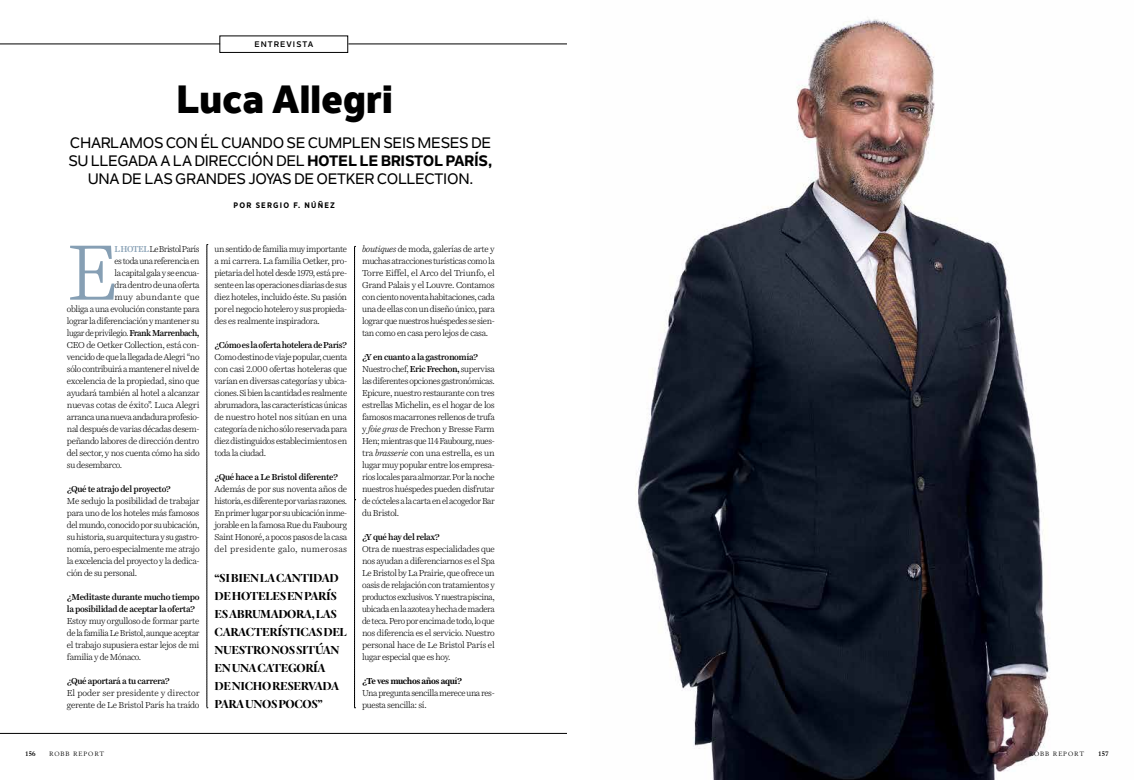
<style>
.page{position:relative;width:1134px;height:780px;background:#fff}
.page>*{position:absolute;margin:0;border:0;box-sizing:border-box;transform-origin:0 0}
.t1{font:300 79.4px "Harriet Text";color:#869fb4}
.t2{font:800 39px "Nolan Next";color:#000}
.t3{font:500 15px/18px "Nolan Next";letter-spacing:-.02em;color:#000;text-align:center}
.t4{font:700 12px/18px "Quarto";letter-spacing:-.03em;color:#000}
.t5{font:300 8.8px/12px "Harriet Text";letter-spacing:-.045em;color:#000;text-align:justify}
.t6{font:500 8.8px/12px "Harriet Text";letter-spacing:-.045em;color:#000}
.t7{font:300 8.8px/12px "Harriet Text";letter-spacing:-.025em;color:#000}
.t8{font:300 8.8px "Harriet Text";letter-spacing:-.02em;color:#000}
.t9{font:700 8.8px "Harriet Text";letter-spacing:-.05em;color:#000}
.t10{font:300 8.8px "Harriet Text";letter-spacing:.03em;color:#000}
.t11{font:700 8px "Gotham Narrow";letter-spacing:.15em;color:#000}
.t12{font:700 8px "Nolan Next";letter-spacing:.13em;color:#000}
.t13{font:700 7px "Horley Old Style";color:#000}
.t14{font:6.3px "Horley Old Style";letter-spacing:.145em;color:#000}
.s1{font-weight:800}
.s2{font-weight:500;color:#869fb4}
.s3{font-weight:500}
.s4{font-style:italic}
</style>
<div class="page">
<hr style="left:348px;top:44px;width:219px;height:1px;background:#000">
<hr style="left:0;top:733px;width:567px;height:1px;background:#000">
<img style="left:635px;top:19px;width:415px;height:761px">
<hr style="left:0;top:44px;width:220px;height:1px;background:#000">
<svg style="left:354px;top:246px;width:2px;height:462px"></svg>
<svg style="left:207px;top:244px;width:1px;height:464px"></svg>
<div style="left:220px;top:36px;width:128px;height:17px;border:1px solid #000"></div>
<p class="t12" style="left:254px;top:39px;width:60px">ENTREVISTA</p>
<h2 class="t2" style="left:176px;top:75px;width:218px">Luca Allegri</h2>
<h3 class="t3" style="left:68px;top:134px;width:426px">CHARLAMOS CON ÉL CUANDO SE CUMPLEN SEIS MESES DE<br>SU LLEGADA A LA DIRECCIÓN DEL <span class="s1">HOTEL LE BRISTOL PARÍS,<br></span>UNA DE LAS GRANDES JOYAS DE OETKER COLLECTION.</h3>
<p class="t11" style="left:234px;top:200px;width:103px">POR SERGIO F. NÚÑEZ</p>
<h1 class="t1" style="left:67px;top:217px;width:53px">E</h1>
<p class="t5" style="left:115px;top:242px;width:86px"><span class="s2">l hotel</span> Le Bristol París</p>
<p class="t5" style="left:115px;top:254px;width:87px">es toda una referencia en</p>
<p class="t5" style="left:115px;top:266px;width:87px">la capital gala y se encua-</p>
<p class="t5" style="left:115px;top:278px;width:87px">dra dentro de una oferta</p>
<p class="t10" style="left:115px;top:290px;width:86px">muy abundante que</p>
<p class="t5" style="left:67px;top:302px;width:134px">obliga a una evolución constante para</p>
<p class="t5" style="left:67px;top:314px;width:134px">lograr la diferenciación y mantener su</p>
<p class="t5" style="left:67px;top:326px;width:134px">lugar de privilegio. <span class="s3">Frank Marrenbach,</span></p>
<p class="t5" style="left:67px;top:338px;width:134px">CEO de Oetker Collection, está con-</p>
<p class="t5" style="left:67px;top:350px;width:134px">vencido de que la llegada de Alegri “no</p>
<p class="t5" style="left:67px;top:362px;width:134px">sólo contribuirá a mantener el nivel de</p>
<p class="t5" style="left:67px;top:374px;width:134px">excelencia de la propiedad, sino que</p>
<p class="t5" style="left:67px;top:386px;width:134px">ayudará también al hotel a alcanzar</p>
<p class="t8" style="left:67px;top:398px;width:134px">nuevas cotas de éxito”. Luca Alegri</p>
<p class="t5" style="left:67px;top:410px;width:134px">arranca una nueva andadura profesio-</p>
<p class="t5" style="left:67px;top:422px;width:134px">nal después de varias décadas desem-</p>
<p class="t5" style="left:67px;top:434px;width:134px">peñando labores de dirección dentro</p>
<p class="t5" style="left:67px;top:446px;width:134px">del sector, y nos cuenta cómo ha sido</p>
<p class="t5" style="left:67px;top:458px;width:57px">su desembarco.</p>
<p class="t6" style="left:67px;top:482px;width:105px">¿Qué te atrajo del proyecto?</p>
<p class="t5" style="left:67px;top:494px;width:134px">Me sedujo la posibilidad de trabajar para uno de los hoteles más famosos del mundo, conocido por su ubicación, su historia, su arquitectura y su gastro&shy;nomía, pero especialmente me atrajo la excelencia del proyecto y la dedica&shy;ción de su personal.</p>
<p class="t6" style="left:67px;top:590px;width:134px">¿Meditaste durante mucho tiempo la posibilidad de aceptar la oferta?</p>
<p class="t5" style="left:67px;top:614px;width:134px">Estoy muy orgulloso de formar parte de la familia Le Bristol, aunque aceptar el trabajo supusiera estar lejos de mi familia y de Mónaco.</p>
<p class="t6" style="left:67px;top:674px;width:104px">¿Qué aportará a tu carrera?</p>
<p class="t7" style="left:67px;top:686px;width:134px">El poder ser presidente y director gerente de Le Bristol París ha traído</p>
<p class="t5" style="left:215px;top:242px;width:134px">un sentido de familia muy importante a mi carrera. La familia Oetker, pro&shy;pietaria del hotel desde 1979, está pre&shy;sente en las operaciones diarias de sus diez hoteles, incluido éste. Su pasión por el negocio hotelero y sus propieda&shy;des es realmente inspiradora.</p>
<p class="t6" style="left:215px;top:338px;width:134px">¿Cómo es la oferta hotelera de París?</p>
<p class="t5" style="left:215px;top:350px;width:134px">Como destino de viaje popular, cuenta con casi 2.000 ofertas hoteleras que varían en diversas categorías y ubica&shy;ciones. Si bien la cantidad es realmente abrumadora, las características únicas de nuestro hotel nos sitúan en una categoría de nicho sólo reservada para diez distinguidos establecimientos en toda la ciudad.</p>
<p class="t6" style="left:215px;top:470px;width:125px">¿Qué hace a Le Bristol diferente?</p>
<p class="t5" style="left:215px;top:482px;width:134px">Además de por sus noventa años de historia, es diferente por varias razones.<br>En primer lugar por su ubicación inme&shy;jorable en la famosa Rue du Faubourg Saint Honoré, a pocos pasos de la casa del presidente galo, numerosas</p>
<h3 class="t4" style="left:215px;top:569px;width:134px">“SI BIEN LA CANTIDAD<br>DE HOTELES EN PARÍS<br>ES ABRUMADORA, LAS<br>CARACTERÍSTICAS DEL<br>NUESTRO NOS SITÚAN<br>EN UNA CATEGORÍA<br>DE NICHO RESERVADA<br>PARA UNOS POCOS”</h3>
<p class="t5" style="left:362px;top:242px;width:134px"><span class="s4">boutiques</span> de moda, galerías de arte y muchas atracciones turísticas como la Torre Eiffel, el Arco del Triunfo, el Grand Palais y el Louvre. Contamos con ciento noventa habitaciones, cada una de ellas con un diseño único, para lograr que nuestros huéspedes se sien&shy;tan como en casa pero lejos de casa.</p>
<p class="t5" style="left:362px;top:350px;width:134px;text-align:left"><span class="s3">¿Y en cuanto a la gastronomía?<br></span>Nuestro chef, <span class="s3">Eric Frechon,</span> supervisa las diferentes opciones gastronómicas.<br>Epicure, nuestro restaurante con tres estrellas Michelin, es el hogar de los famosos macarrones rellenos de trufa y <span class="s4">foie gras</span> de Frechon y Bresse Farm Hen; mientras que 114 Faubourg, nues&shy;tra <span class="s4">brasserie</span> con una estrella, es un lugar muy popular entre los empresa&shy;rios locales para almorzar. Por la noche nuestros huéspedes pueden disfrutar de cócteles a la carta en el acogedor Bar du Bristol.</p>
<p class="t6" style="left:362px;top:530px;width:79px">¿Y qué hay del relax?</p>
<p class="t5" style="left:362px;top:542px;width:134px">Otra de nuestras especialidades que nos ayudan a diferenciarnos es el Spa Le Bristol by La Prairie, que ofrece un oasis de relajación con tratamientos y productos exclusivos. Y nuestra piscina, ubicada en la azotea y hecha de madera de teca. Pero por encima de todo, lo que nos diferencia es el servicio. Nuestro personal hace de Le Bristol París el lugar especial que es hoy.</p>
<p class="t9" style="left:362px;top:674px;width:101px">¿Te ves muchos años aquí?</p>
<p class="t5" style="left:362px;top:686px;width:134px">Una pregunta sencilla merece una res&shy;puesta sencilla: sí.</p>
<p class="t13" style="left:25px;top:749px;width:12px">156</p>
<p class="t14" style="left:49px;top:750px;width:57px">ROBB REPORT</p>
<p class="t14" style="left:1029px;top:750px;width:57px">ROBB REPORT</p>
<p class="t13" style="left:1098px;top:749px;width:12px">157</p>
</div>
